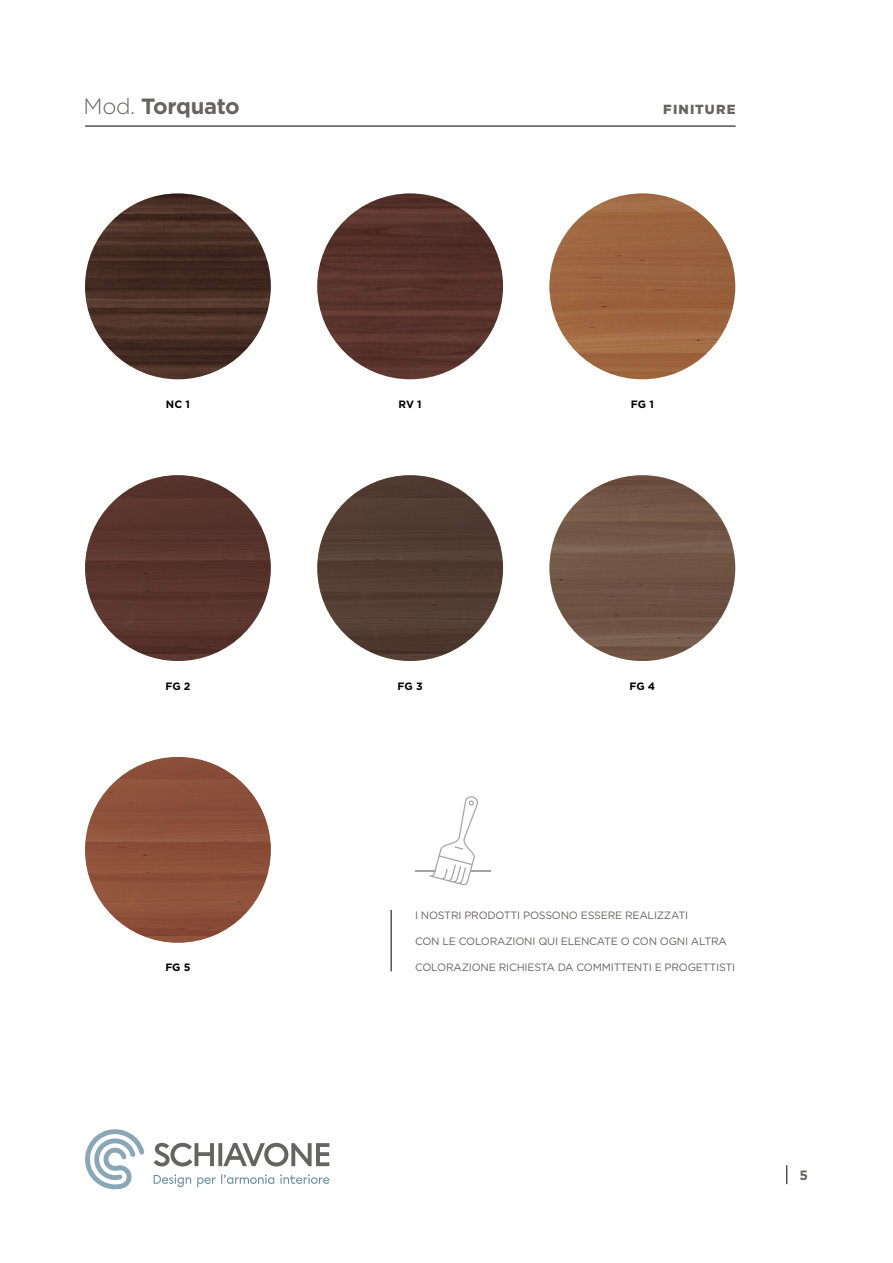
<style>
.page{position:relative;width:893px;height:1263px;background:#fff}
.page>*{position:absolute;margin:0;border:0;box-sizing:border-box;transform-origin:0 0}
.t1{font:700 22.05px "Gotham";letter-spacing:-.02em;color:#666463}
.t2{font:700 13.5px "Gotham";color:#666463}
.t3{font:900 13.2px "Gotham";letter-spacing:.085em;color:#666463}
.t4{font:10.65px "Gotham";letter-spacing:-.02em;color:#666463}
.t5{font:700 10.65px "Gotham";color:#000}
.s1{font-weight:300}
</style>
<div class="page">
<hr style="left:85px;top:126px;width:651px;height:1px;background:#000">
<svg style="left:85px;top:1129px;width:59px;height:61px"></svg>
<svg style="left:154px;top:1174px;width:175px;height:13px"></svg>
<svg style="left:154px;top:1143px;width:175px;height:23px"></svg>
<img style="left:549px;top:193px;width:186px;height:186px;border-radius:93px">
<img style="left:85px;top:193px;width:186px;height:186px;border-radius:93px">
<img style="left:317px;top:193px;width:186px;height:186px;border-radius:93px">
<img style="left:85px;top:475px;width:186px;height:186px;border-radius:93px">
<img style="left:549px;top:475px;width:186px;height:186px;border-radius:93px">
<img style="left:317px;top:475px;width:186px;height:186px;border-radius:93px">
<svg style="left:786px;top:1165px;width:1px;height:19px"></svg>
<img style="left:85px;top:757px;width:186px;height:186px;border-radius:93px">
<svg style="left:415px;top:796px;width:75px;height:89px"></svg>
<hr style="left:391px;top:910px;width:1px;height:61px;background:#000">
<h1 class="t1" style="left:84px;top:92px;width:158px"><span class="s1">Mod.</span> Torquato</h1>
<p class="t3" style="left:663px;top:101px;width:74px">FINITURE</p>
<p class="t5" style="left:166px;top:397px;width:25px">NC 1</p>
<p class="t5" style="left:399px;top:397px;width:25px">RV 1</p>
<p class="t5" style="left:631px;top:397px;width:24px">FG 1</p>
<p class="t5" style="left:165px;top:679px;width:27px">FG 2</p>
<p class="t5" style="left:398px;top:679px;width:27px">FG 3</p>
<p class="t5" style="left:629px;top:679px;width:27px">FG 4</p>
<p class="t5" style="left:165px;top:960px;width:27px">FG 5</p>
<p class="t4" style="left:415px;top:908px;width:275px">I NOSTRI PRODOTTI POSSONO ESSERE REALIZZATI</p>
<p class="t4" style="left:415px;top:934px;width:313px">CON LE COLORAZIONI QUI ELENCATE O CON OGNI ALTRA</p>
<p class="t4" style="left:415px;top:961px;width:322px">COLORAZIONE RICHIESTA DA COMMITTENTI E PROGETTISTI</p>
<p class="t2" style="left:799px;top:1166px;width:10px">5</p>
</div>
